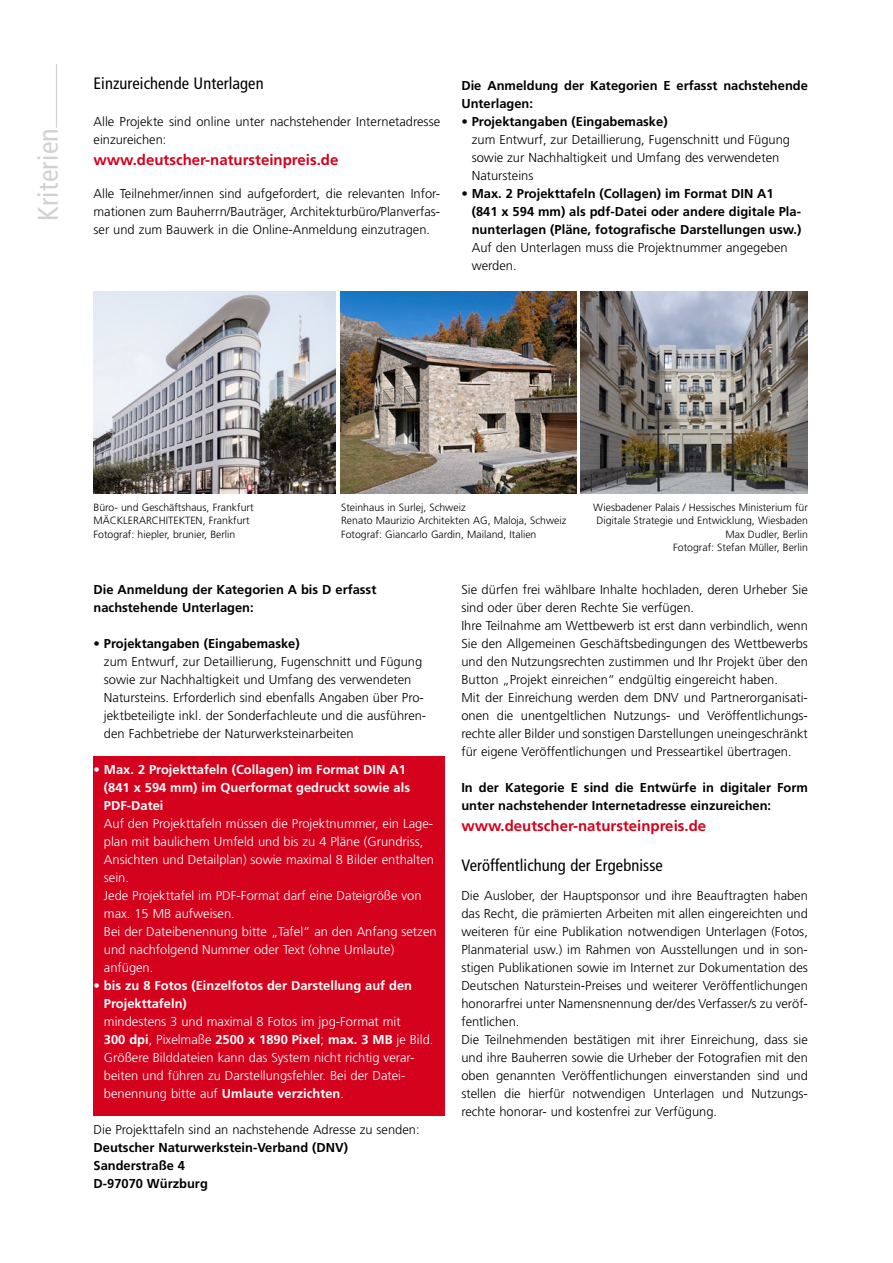
<style>
.page{position:relative;width:893px;height:1263px;background:#fff}
.page>*{position:absolute;margin:0;border:0;box-sizing:border-box;transform-origin:0 0}
.Headline{font:condensed 28.2px "Frutiger";letter-spacing:.01em;color:#d0d1d2}
.Zwiti{font:condensed 16.5px "Frutiger";letter-spacing:.005em;color:#000}
.Body{font:700 15px "Frutiger";color:#d4021d}
.Body-2{font:300 12.9px/18px "Frutiger";color:#000;text-align:justify}
.Body-3{font:300 12.9px/18px "Frutiger";color:#fff}
.Body-4{font:700 12.9px/18px "Frutiger";color:#000}
.Body-5{font:300 10.5px/13.5px "Frutiger";color:#000}
.s1{font-weight:700}
.s2{font-weight:300}
</style>
<div class="page">
<div style="left:93px;top:756px;width:351px;height:359px;background:#d4021d"></div>
<img style="left:94px;top:292px;width:242px;height:202px">
<img style="left:340px;top:292px;width:236px;height:202px">
<img style="left:581px;top:292px;width:227px;height:202px">
<hr style="left:56px;top:64px;width:1px;height:64px;background:#d0d1d2">
<p class="Headline" style="left:32px;top:221px;width:95px;rotate:-90deg">Kriterien</p>
<p class="Zwiti" style="left:94px;top:74px;width:172px">Einzureichende Unterlagen</p>
<p class="Body-2" style="left:94px;top:113px;width:348px">Alle Projekte sind online unter nachstehender Internetadresse einzureichen:</p>
<p class="Body" style="left:94px;top:151px;width:246px">www.deutscher-natursteinpreis.de</p>
<p class="Body-2" style="left:94px;top:185px;width:348px">Alle Teilnehmer/innen sind aufgefordert, die relevanten Infor&shy;mationen zum Bauherrn/Bauträger, Architekturbüro/Planverfas&shy;ser und zum Bauwerk in die Online-Anmeldung einzutragen.</p>
<p class="Body-4" style="left:461px;top:76px;width:348px">Die Anmeldung der Kategorien E erfasst nachstehende<br>Unterlagen:</p>
<p class="Body-2" style="left:472px;top:113px;width:320px;text-align:left;text-indent:-10px">• <span class="s1">Projektangaben (Eingabemaske)<br></span>zum Entwurf, zur Detaillierung, Fugenschnitt und Fügung sowie zur Nachhaltigkeit und Umfang des verwendeten Natursteins</p>
<p class="Body-4" style="left:472px;top:184px;width:331px;text-indent:-10px"><span class="s2">•</span> Max. 2 Projekttafeln (Collagen) im Format DIN A1 (841 x 594 mm) als pdf-Datei oder andere digitale Pla&shy;nunterlagen (Pläne, fotografische Darstellungen usw.)<br><span class="s2">Auf den Unterlagen muss die Projektnummer angegeben werden.</span></p>
<p class="Body-5" style="left:94px;top:500px;width:161px">Büro- und Geschäftshaus, Frankfurt<br>MÄCKLERARCHITEKTEN, Frankfurt<br>Fotograf: hiepler, brunier, Berlin</p>
<p class="Body-5" style="left:341px;top:500px;width:126px">Steinhaus in Surlej, Schweiz</p>
<p class="Body-5" style="left:341px;top:514px;width:227px">Renato Maurizio Architekten AG, Maloja, Schweiz<br>Fotograf: Giancarlo Gardin, Mailand, Italien</p>
<p class="Body-5" style="left:593px;top:500px;width:216px;text-align:right">Wiesbadener Palais / Hessisches Ministerium für Digitale Strategie und Entwicklung, Wiesbaden Max Dudler, Berlin<br>Fotograf: Stefan Müller, Berlin</p>
<p class="Body-4" style="left:94px;top:580px;width:284px">Die Anmeldung der Kategorien A bis D erfasst nachstehende Unterlagen:</p>
<p class="Body-2" style="left:104px;top:635px;width:324px;text-align:left;text-indent:-10px">• <span class="s1">Projektangaben (Eingabemaske)<br></span>zum Entwurf, zur Detaillierung, Fugenschnitt und Fügung sowie zur Nachhaltigkeit und Umfang des verwendeten Natursteins. Erforderlich sind ebenfalls Angaben über Pro&shy;jektbeteiligte inkl. der Sonderfachleute und die ausführen&shy;den Fachbetriebe der Naturwerksteinarbeiten</p>
<p class="Body-3" style="left:104px;top:761px;width:334px;text-indent:-10px">• <span class="s1">Max. 2 Projekttafeln (Collagen) im Format DIN A1<br>(841 x 594 mm) im Querformat gedruckt sowie als PDF-Datei<br></span>Auf den Projekttafeln müssen die Projektnummer, ein Lage&shy;plan mit baulichem Umfeld und bis zu 4 Pläne (Grundriss, Ansichten und Detailplan) sowie maximal 8 Bilder enthalten sein.<br>Jede Projekttafel im PDF-Format darf eine Dateigröße von max. 15 MB aufweisen.<br>Bei der Dateibenennung bitte „Tafel“ an den Anfang setzen und nachfolgend Nummer oder Text (ohne Umlaute) anfügen.</p>
<p class="Body-3" style="left:104px;top:977px;width:331px;text-indent:-10px">• <span class="s1">bis zu 8 Fotos (Einzelfotos der Darstellung auf den Projekttafeln)<br></span>mindestens 3 und maximal 8 Fotos im jpg-Format mit<br><span class="s1">300 dpi</span>, Pixelmaße <span class="s1">2500 x 1890 Pixel</span>; <span class="s1">max. 3 MB</span> je Bild.<br>Größere Bilddateien kann das System nicht richtig verar&shy;beiten und führen zu Darstellungsfehler. Bei der Datei&shy;benennung bitte auf <span class="s1">Umlaute verzichten</span>.</p>
<p class="Body-2" style="left:94px;top:1121px;width:328px">Die Projekttafeln sind an nachstehende Adresse zu senden:</p>
<p class="Body-4" style="left:94px;top:1138px;width:256px">Deutscher Naturwerkstein-Verband (DNV)</p>
<p class="Body-4" style="left:94px;top:1156px;width:93px">Sanderstraße 4</p>
<p class="Body-4" style="left:94px;top:1174px;width:116px">D-97070 Würzburg</p>
<p class="Body-2" style="left:461px;top:581px;width:348px">Sie dürfen frei wählbare Inhalte hochladen, deren Urheber Sie sind oder über deren Rechte Sie verfügen.</p>
<p class="Body-2" style="left:461px;top:617px;width:348px">Ihre Teilnahme am Wettbewerb ist erst dann verbindlich, wenn Sie den Allgemeinen Geschäftsbedingungen des Wettbewerbs und den Nutzungsrechten zustimmen und Ihr Projekt über den Button „Projekt einreichen“ endgültig eingereicht haben.</p>
<p class="Body-2" style="left:461px;top:689px;width:348px">Mit der Einreichung werden dem DNV und Partnerorganisati&shy;onen die unentgeltlichen Nutzungs- und Veröffentlichungs&shy;rechte aller Bilder und sonstigen Darstellungen uneingeschränkt für eigene Veröffentlichungen und Presseartikel übertragen.</p>
<p class="Body-4" style="left:461px;top:778px;width:348px">In der Kategorie E sind die Entwürfe in digitaler Form unter nachstehender Internetadresse einzureichen:</p>
<p class="Body" style="left:461px;top:817px;width:246px">www.deutscher-natursteinpreis.de</p>
<p class="Zwiti" style="left:461px;top:856px;width:203px">Veröffentlichung der Ergebnisse</p>
<p class="Body-2" style="left:461px;top:887px;width:348px">Die Auslober, der Hauptsponsor und ihre Beauftragten haben das Recht, die prämierten Arbeiten mit allen eingereichten und weiteren für eine Publikation notwendigen Unterlagen (Fotos, Planmaterial usw.) im Rahmen von Ausstellungen und in son&shy;stigen Publikationen sowie im Internet zur Dokumentation des Deutschen Naturstein-Preises und weiterer Veröffentlichungen honorarfrei unter Namensnennung der/des Verfasser/s zu veröf&shy;fentlichen.</p>
<p class="Body-2" style="left:461px;top:1031px;width:348px">Die Teilnehmenden bestätigen mit ihrer Einreichung, dass sie und ihre Bauherren sowie die Urheber der Fotografien mit den oben genannten Veröffentlichungen einverstanden sind und stellen die hierfür notwendigen Unterlagen und Nutzungs&shy;rechte honorar- und kostenfrei zur Verfügung.</p>
</div>
